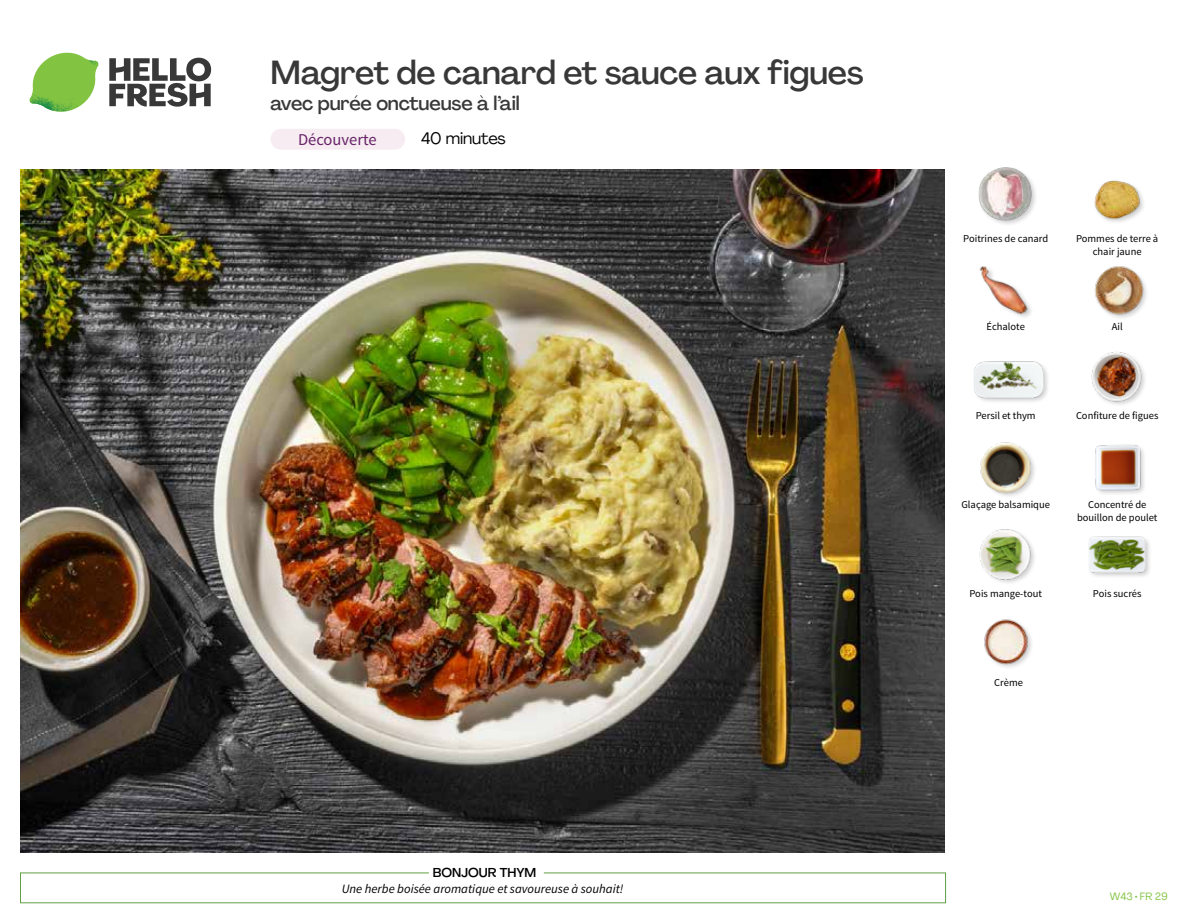
<style>
.page{position:relative;width:1188px;height:918px;background:#fff}
.page>*{position:absolute;margin:0;border:0;box-sizing:border-box;transform-origin:0 0}
.t1{font:500 33px "Agrandir";letter-spacing:-.01em;color:#383839}
.t2{font:500 19.5px "Agrandir";letter-spacing:-.01em;color:#383839}
.t3{font:16.5px "Source Sans Pro";color:#682369}
.t4{font:16.5px "Agrandir";letter-spacing:-.01em;color:#000}
.t5{font:italic 12.75px "Source Sans Pro";color:#000}
.t6{font:500 12.75px "Agrandir";color:#000}
.t7{font:10.5px/13.5px "Source Sans Pro";color:#000;text-align:center}
.t8{font:10.5px "Agrandir";color:#82c341}
</style>
<div class="page">
<div style="left:271px;top:129px;width:134px;height:21px;background:#f6ecf1;border-radius:10px"></div>
<svg style="left:109px;top:57px;width:102px;height:50px"></svg>
<svg style="left:34px;top:53px;width:62px;height:40px"></svg>
<img style="left:67px;top:53px;width:32px;height:26px">
<img style="left:33px;top:75px;width:59px;height:11px">
<img style="left:29px;top:79px;width:61px;height:33px">
<img style="left:65px;top:86px;width:27px;height:25px">
<div style="left:20px;top:873px;width:926px;height:30px;border:1px solid #609f43"></div>
<div style="left:429px;top:865px;width:115px;height:15px;background:#fff"></div>
<img style="left:21px;top:170px;width:924px;height:682px">
<img style="left:984px;top:619px;width:48px;height:48px">
<div style="left:1087px;top:535px;width:66px;height:44px;background:#000;opacity:.2"></div>
<img style="left:1089px;top:535px;width:57px;height:44px">
<img style="left:979px;top:529px;width:55px;height:54px">
<img style="left:1095px;top:444px;width:49px;height:50px">
<img style="left:980px;top:442px;width:55px;height:54px">
<img style="left:1091px;top:352px;width:54px;height:53px">
<div style="left:973px;top:360px;width:78px;height:45px;background:#000;opacity:.2"></div>
<img style="left:974px;top:360px;width:70px;height:45px">
<img style="left:1094px;top:266px;width:53px;height:52px">
<img style="left:979px;top:266px;width:52px;height:51px">
<img style="left:1094px;top:180px;width:50px;height:42px">
<div style="left:977px;top:166px;width:61px;height:61px;background:#000;opacity:.2"></div>
<img style="left:977px;top:166px;width:57px;height:57px">
<h1 class="t1" style="left:271px;top:52px;width:594px">Magret de canard et sauce aux figues</h1>
<h2 class="t2" style="left:271px;top:91px;width:251px">avec purée onctueuse à l’ail</h2>
<h3 class="t3" style="left:298px;top:130px;width:80px">Découverte</h3>
<h3 class="t4" style="left:421px;top:128px;width:86px">40 minutes</h3>
<p class="t6" style="left:433px;top:864px;width:105px">BONJOUR THYM</p>
<p class="t5" style="left:342px;top:881px;width:283px">Une herbe boisée aromatique et savoureuse à souhait!</p>
<p class="t7" style="left:963px;top:232px;width:86px">Poitrines de canard</p>
<p class="t7" style="left:1076px;top:232px;width:84px">Pommes de terre à chair jaune</p>
<p class="t7" style="left:987px;top:320px;width:40px">Échalote</p>
<p class="t7" style="left:1112px;top:320px;width:12px">Ail</p>
<p class="t7" style="left:976px;top:409px;width:61px">Persil et thym</p>
<p class="t7" style="left:1076px;top:409px;width:84px">Confiture de figues</p>
<p class="t7" style="left:961px;top:498px;width:90px">Glaçage balsamique</p>
<p class="t7" style="left:1077px;top:498px;width:82px">Concentré de bouillon de poulet</p>
<p class="t7" style="left:970px;top:587px;width:74px">Pois mange-tout</p>
<p class="t7" style="left:1093px;top:587px;width:50px">Pois sucrés</p>
<p class="t7" style="left:994px;top:676px;width:30px">Crème</p>
<p class="t8" style="left:1110px;top:890px;width:59px">W43 • FR 29</p>
</div>
